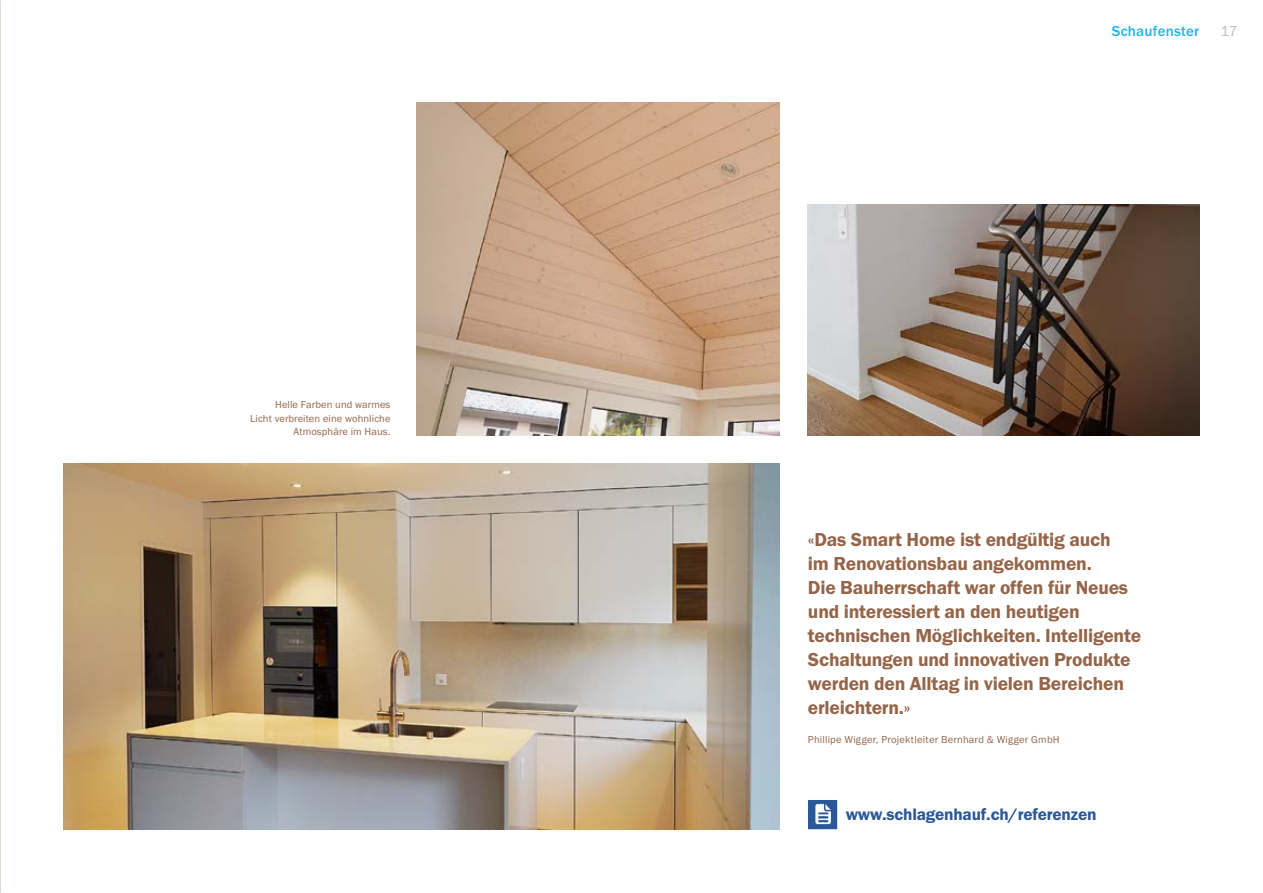
<style>
.page{position:relative;width:1263px;height:893px;background:#fff}
.page>*{position:absolute;margin:0;border:0;box-sizing:border-box;transform-origin:0 0}
.t1{font:600 19.5px/24px "Franklin Gothic Itc T";letter-spacing:-.01em;color:#946549}
.t2{font:600 17.25px "Franklin Gothic Itc T";letter-spacing:-.01em;color:#2a5797}
.t3{font:500 15px "Franklin Gothic Itc T";letter-spacing:.015em;color:#22b4e8}
.t4{font:15px "Franklin Gothic Itc T";color:#bcbcba}
.t5{font:10.5px/13.5px "Franklin Gothic Itc T";letter-spacing:.01em;color:#946549;text-align:right}
</style>
<div class="page">
<img style="left:64px;top:463px;width:716px;height:366px">
<img style="left:808px;top:204px;width:391px;height:231px">
<img style="left:417px;top:102px;width:363px;height:333px">
<div style="left:808px;top:800px;width:29px;height:29px;background:#2a5797"></div>
<img style="left:813px;top:802px;width:20px;height:25px">
<p class="t5" style="left:250px;top:398px;width:142px">Helle Farben und warmes<br>Licht verbreiten eine wohnliche<br>Atmosphäre im Haus.</p>
<p class="t3" style="left:1112px;top:22px;width:89px">Schaufenster</p>
<p class="t4" style="left:1220px;top:22px;width:18px">17</p>
<p class="t1" style="left:808px;top:527px;width:335px">«Das Smart Home ist endgültig auch<br>im Renovationsbau angekommen.<br>Die Bauherrschaft war offen für Neues und interessiert an den heutigen technischen Möglichkeiten. Intelligente Schaltungen und innovativen Produkte werden den Alltag in vielen Bereichen erleichtern.»</p>
<p class="t5" style="left:808px;top:732px;width:253px">Phillipe Wigger, Projektleiter Bernhard &amp; Wigger GmbH</p>
<p class="t2" style="left:846px;top:804px;width:252px">www.schlagenhauf.ch/referenzen</p>
</div>
